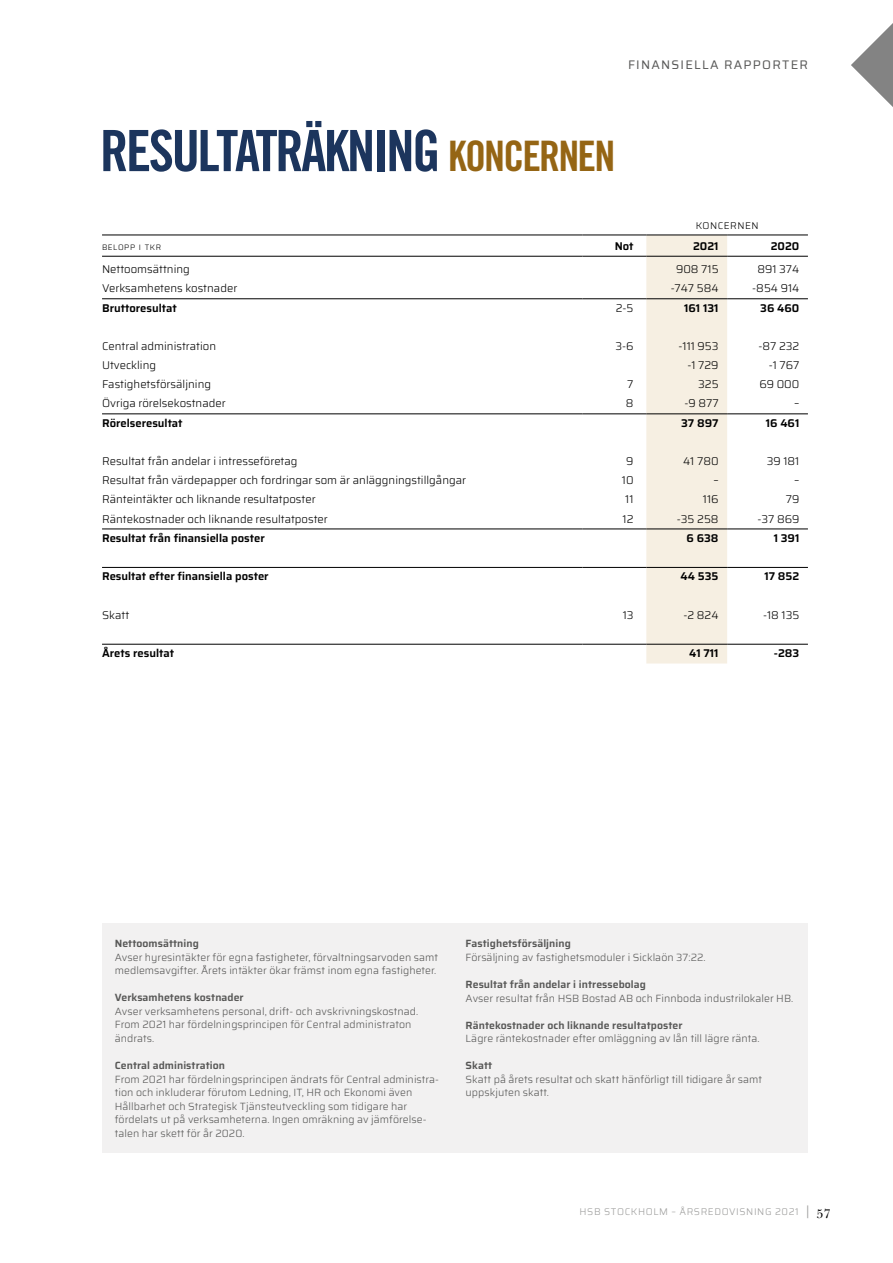
<style>
.page{position:relative;width:893px;height:1263px;background:#fff}
.page>*{position:absolute;margin:0;border:0;box-sizing:border-box;transform-origin:0 0}
.t1{font:57px "Trade Gothic Bold Cond Twenty";letter-spacing:-.045em;color:#1c355d}
.t2{font:12.45px "Saira";letter-spacing:.1em;color:#575756}
.t3{font:300 11.25px "Saira";color:#000}
.t4{font:600 11.25px "Saira";color:#000}
.t5{font:300 10.5px/13.5px "Saira";letter-spacing:.005em;color:#575756}
.t6{font:600 10.5px "Saira";letter-spacing:.005em;color:#575756}
.t7{font:300 9.75px "Saira";letter-spacing:.06em;color:#9d9d9c}
.t8{font:300 9.75px "Saira";letter-spacing:.05em;color:#000}
.t9{font:300 7.8px "Saira";letter-spacing:.07em;color:#000}
.s1{font-size:42px;color:#956514}
.s2{font-family:"New Baskerville Std";font-weight:400;font-size:12.75px}
.s3{font-family:"New Baskerville Std";font-weight:400;font-size:12.75px;color:#000}
</style>
<div class="page">
<div style="left:646px;top:236px;width:81px;height:427px;background:#f6efe2"></div>
<hr style="left:102px;top:235px;width:481px;height:1px;background:#000">
<hr style="left:583px;top:235px;width:63px;height:1px;background:#000">
<hr style="left:646px;top:235px;width:81px;height:1px;background:#000">
<hr style="left:727px;top:235px;width:81px;height:1px;background:#000">
<hr style="left:102px;top:256px;width:481px;height:1px;background:#000">
<hr style="left:583px;top:256px;width:63px;height:1px;background:#000">
<hr style="left:646px;top:256px;width:81px;height:1px;background:#000">
<hr style="left:727px;top:256px;width:81px;height:1px;background:#000">
<hr style="left:102px;top:298px;width:481px;height:1px;background:#000">
<hr style="left:583px;top:298px;width:63px;height:1px;background:#000">
<hr style="left:646px;top:298px;width:81px;height:1px;background:#000">
<hr style="left:727px;top:298px;width:81px;height:1px;background:#000">
<hr style="left:102px;top:414px;width:481px;height:1px;background:#000">
<hr style="left:583px;top:414px;width:63px;height:1px;background:#000">
<hr style="left:646px;top:414px;width:81px;height:1px;background:#000">
<hr style="left:727px;top:414px;width:81px;height:1px;background:#000">
<hr style="left:102px;top:529px;width:481px;height:1px;background:#000">
<hr style="left:583px;top:529px;width:63px;height:1px;background:#000">
<hr style="left:646px;top:529px;width:81px;height:1px;background:#000">
<hr style="left:727px;top:529px;width:81px;height:1px;background:#000">
<hr style="left:102px;top:567px;width:481px;height:1px;background:#000">
<hr style="left:583px;top:567px;width:63px;height:1px;background:#000">
<hr style="left:646px;top:567px;width:81px;height:1px;background:#000">
<hr style="left:727px;top:567px;width:81px;height:1px;background:#000">
<hr style="left:102px;top:644px;width:481px;height:1px;background:#000">
<hr style="left:583px;top:644px;width:63px;height:1px;background:#000">
<hr style="left:646px;top:644px;width:81px;height:1px;background:#000">
<hr style="left:727px;top:644px;width:81px;height:1px;background:#000">
<div style="left:102px;top:923px;width:706px;height:229px;background:#f2f1f1"></div>
<svg style="left:851px;top:23px;width:42px;height:84px"></svg>
<p class="t2" style="left:628px;top:56px;width:181px">FINANSIELLA RAPPORTER</p>
<h1 class="t1" style="left:100px;top:116px;width:517px">RESULTATRÄKNING <span class="s1">KONCERNEN</span></h1>
<p class="t8" style="left:696px;top:218px;width:64px">KONCERNEN</p>
<p class="t9" style="left:102px;top:241px;width:61px">BELOPP I TKR</p>
<p class="t4" style="left:615px;top:237px;width:20px">Not</p>
<p class="t4" style="left:693px;top:237px;width:27px">2021</p>
<p class="t4" style="left:771px;top:237px;width:30px">2020</p>
<p class="t3" style="left:102px;top:261px;width:89px">Nettoomsättning</p>
<p class="t3" style="left:676px;top:261px;width:44px">908 715</p>
<p class="t3" style="left:757px;top:261px;width:44px">891 374</p>
<p class="t3" style="left:102px;top:280px;width:137px">Verksamhetens kostnader</p>
<p class="t3" style="left:671px;top:280px;width:49px">-747 584</p>
<p class="t3" style="left:752px;top:280px;width:49px">-854 914</p>
<p class="t4" style="left:102px;top:299px;width:76px">Bruttoresultat</p>
<p class="t3" style="left:616px;top:299px;width:19px">2-5</p>
<p class="t4" style="left:684px;top:299px;width:36px">161 131</p>
<p class="t4" style="left:760px;top:299px;width:41px">36 460</p>
<p class="t3" style="left:102px;top:338px;width:116px">Central administration</p>
<p class="t3" style="left:615px;top:338px;width:20px">3-6</p>
<p class="t3" style="left:678px;top:338px;width:42px">-111 953</p>
<p class="t3" style="left:758px;top:338px;width:43px">-87 232</p>
<p class="t3" style="left:102px;top:357px;width:56px">Utveckling</p>
<p class="t3" style="left:687px;top:357px;width:33px">-1 729</p>
<p class="t3" style="left:769px;top:357px;width:32px">-1 767</p>
<p class="t3" style="left:102px;top:376px;width:111px">Fastighetsförsäljning</p>
<p class="t3" style="left:627px;top:376px;width:8px">7</p>
<p class="t3" style="left:698px;top:376px;width:22px">325</p>
<p class="t3" style="left:759px;top:376px;width:41px">69 000</p>
<p class="t3" style="left:102px;top:395px;width:125px">Övriga rörelsekostnader</p>
<p class="t3" style="left:626px;top:395px;width:9px">8</p>
<p class="t3" style="left:684px;top:395px;width:36px">-9 877</p>
<p class="t3" style="left:794px;top:395px;width:7px">–</p>
<p class="t4" style="left:102px;top:414px;width:82px">Rörelseresultat</p>
<p class="t4" style="left:681px;top:414px;width:39px">37 897</p>
<p class="t4" style="left:766px;top:414px;width:35px">16 461</p>
<p class="t3" style="left:102px;top:453px;width:197px">Resultat från andelar i intresseföretag</p>
<p class="t3" style="left:626px;top:453px;width:9px">9</p>
<p class="t3" style="left:683px;top:453px;width:37px">41 780</p>
<p class="t3" style="left:767px;top:453px;width:34px">39 181</p>
<p class="t3" style="left:102px;top:472px;width:366px">Resultat från värdepapper och fordringar som är anläggningstillgångar</p>
<p class="t3" style="left:622px;top:472px;width:13px">10</p>
<p class="t3" style="left:713px;top:472px;width:7px">–</p>
<p class="t3" style="left:794px;top:472px;width:7px">–</p>
<p class="t3" style="left:102px;top:491px;width:215px">Ränteintäkter och liknande resultatposter</p>
<p class="t3" style="left:625px;top:491px;width:10px">11</p>
<p class="t3" style="left:703px;top:491px;width:17px">116</p>
<p class="t3" style="left:786px;top:491px;width:15px">79</p>
<p class="t3" style="left:102px;top:510px;width:227px">Räntekostnader och liknande resultatposter</p>
<p class="t3" style="left:623px;top:510px;width:13px">12</p>
<p class="t3" style="left:677px;top:510px;width:43px">-35 258</p>
<p class="t3" style="left:757px;top:510px;width:44px">-37 869</p>
<p class="t4" style="left:102px;top:529px;width:164px">Resultat från finansiella poster</p>
<p class="t4" style="left:686px;top:529px;width:34px">6 638</p>
<p class="t4" style="left:774px;top:529px;width:27px">1 391</p>
<p class="t4" style="left:102px;top:568px;width:168px">Resultat efter finansiella poster</p>
<p class="t4" style="left:680px;top:568px;width:40px">44 535</p>
<p class="t4" style="left:764px;top:568px;width:37px">17 852</p>
<p class="t3" style="left:102px;top:606px;width:29px">Skatt</p>
<p class="t3" style="left:623px;top:606px;width:12px">13</p>
<p class="t3" style="left:683px;top:606px;width:37px">-2 824</p>
<p class="t3" style="left:763px;top:606px;width:38px">-18 135</p>
<p class="t4" style="left:102px;top:645px;width:73px">Årets resultat</p>
<p class="t4" style="left:689px;top:645px;width:31px">41 711</p>
<p class="t4" style="left:774px;top:645px;width:27px">-283</p>
<p class="t6" style="left:115px;top:936px;width:86px">Nettoomsättning</p>
<p class="t5" style="left:115px;top:950px;width:325px">Avser hyresintäkter för egna fastigheter, förvaltningsarvoden samt medlemsavgifter. Årets intäkter ökar främst inom egna fastigheter.</p>
<p class="t6" style="left:115px;top:990px;width:130px">Verksamhetens kostnader</p>
<p class="t5" style="left:115px;top:1004px;width:305px">Avser verksamhetens personal, drift- och avskrivningskostnad.<br>From 2021 har fördelningsprincipen för Central administraton ändrats.</p>
<p class="t6" style="left:115px;top:1057px;width:112px">Central administration</p>
<p class="t5" style="left:115px;top:1072px;width:326px">From 2021 har fördelningsprincipen ändrats för Central administra&shy;tion och inkluderar förutom Ledning, IT, HR och Ekonomi även Hållbarhet och Strategisk Tjänsteutveckling som tidigare har fördelats ut på verksamheterna. Ingen omräkning av jämförelse&shy;talen har skett för år 2020.</p>
<p class="t6" style="left:466px;top:936px;width:107px">Fastighetsförsäljning</p>
<p class="t5" style="left:466px;top:950px;width:242px">Försäljning av fastighetsmoduler i Sicklaön 37:22.</p>
<p class="t6" style="left:466px;top:976px;width:182px">Resultat från andelar i intressebolag</p>
<p class="t5" style="left:466px;top:991px;width:329px">Avser resultat från HSB Bostad AB och Finnboda industrilokaler HB.</p>
<p class="t6" style="left:466px;top:1017px;width:218px">Räntekostnader och liknande resultatposter</p>
<p class="t5" style="left:466px;top:1031px;width:295px">Lägre räntekostnader efter omläggning av lån till lägre ränta.</p>
<p class="t6" style="left:466px;top:1057px;width:28px">Skatt</p>
<p class="t5" style="left:466px;top:1072px;width:298px">Skatt på årets resultat och skatt hänförligt till tidigare år samt uppskjuten skatt.</p>
<p class="t7" style="left:580px;top:1204px;width:253px">HSB STOCKHOLM – ÅRSREDOVISNING 2021 <span class="s2">|</span> <span class="s3">57</span></p>
</div>
